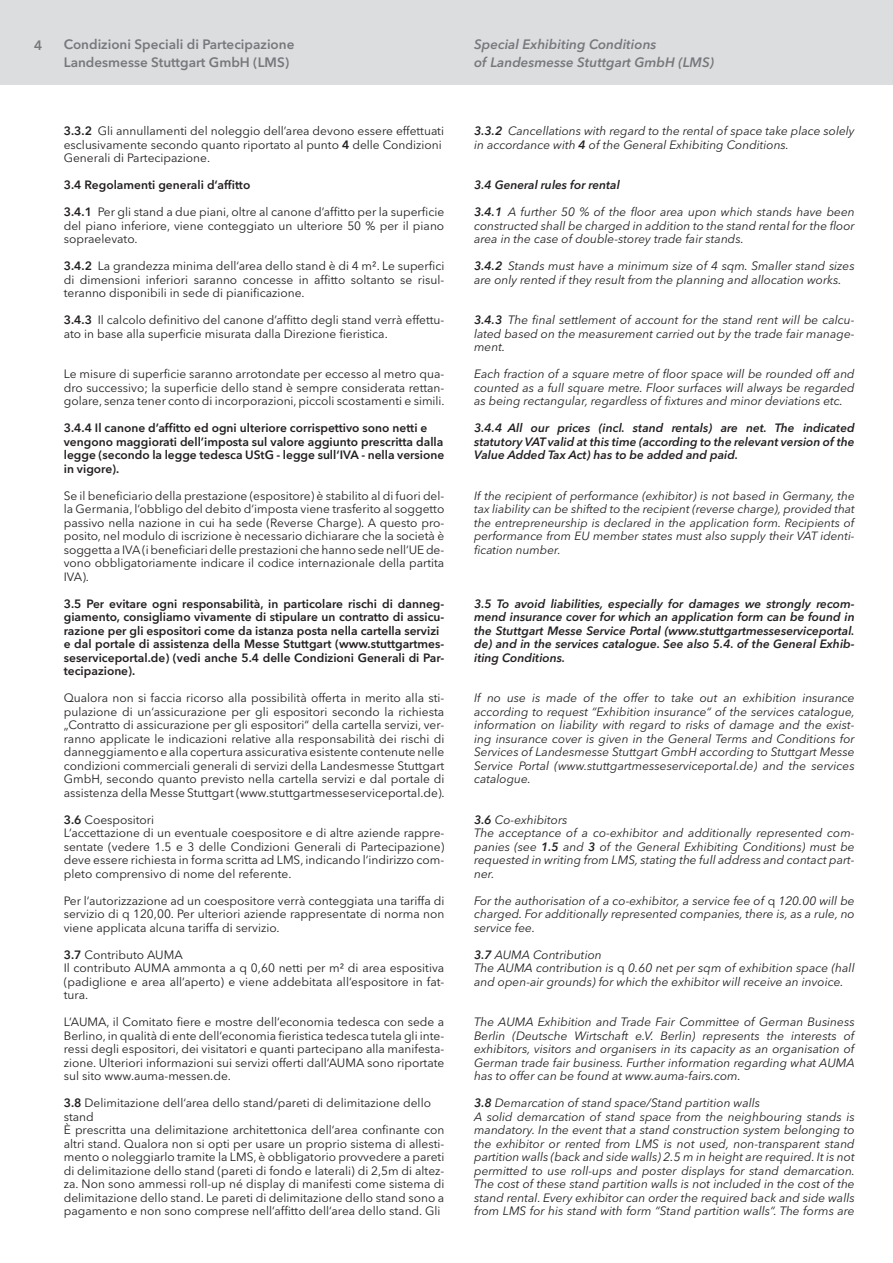
<style>
.page{position:relative;width:893px;height:1263px;background:#fff}
.page>*{position:absolute;margin:0;border:0;box-sizing:border-box;transform-origin:0 0}
.t1{font:600 13.5px/18px "Avenir Next LT Pro";color:#76787b}
.t2{font:italic 600 13.5px/18px "Avenir Next LT Pro";color:#76787b}
.t3{font:12px/13.5px "Avenir Next LT Pro";color:#231f20;text-align:justify}
.t4{font:italic 12px/13.5px "Avenir Next LT Pro";color:#231f20;text-align:justify}
.t5{font:600 12px/13.5px "Avenir Next LT Pro";color:#231f20}
.t6{font:italic 600 12px/13.5px "Avenir Next LT Pro";color:#231f20;text-align:justify}
.t7{font:italic 11.85px/13.5px "Avenir Next LT Pro";color:#231f20;text-align:justify}
.s1{font-weight:600}
.s2{font-style:normal}
</style>
<div class="page">
<div style="left:0;top:0;width:893px;height:85px;background:#dcdddf"></div>
<p class="t1" style="left:34px;top:36px;width:10px">4</p>
<p class="t1" style="left:64px;top:36px;width:232px">Condizioni Speciali di Partecipazione<br>Landesmesse Stuttgart GmbH (LMS)</p>
<p class="t3" style="left:64px;top:124px;width:382px;text-align:left"><span class="s1">3.3.2</span> Gli annullamenti del noleggio dell’area devono essere effettuati esclusivamente secondo quanto riportato al punto <span class="s1">4</span> delle Condizioni<br>Generali di Partecipazione.</p>
<p class="t5" style="left:64px;top:178px;width:188px">3.4 Regolamenti generali d‘affitto</p>
<p class="t3" style="left:64px;top:205px;width:382px"><span class="s1">3.4.1</span> Per gli stand a due piani, oltre al canone d’affitto per la superficie del piano inferiore, viene conteggiato un ulteriore 50 % per il piano sopraelevato.</p>
<p class="t3" style="left:64px;top:259px;width:382px"><span class="s1">3.4.2</span> La grandezza minima dell‘area dello stand è di 4 m². Le superfici di dimensioni inferiori saranno concesse in affitto soltanto se risul&shy;teranno disponibili in sede di pianificazione.</p>
<p class="t3" style="left:64px;top:313px;width:382px"><span class="s1">3.4.3</span> Il calcolo definitivo del canone d’affitto degli stand verrà effettu&shy;ato in base alla superficie misurata dalla Direzione fieristica.</p>
<p class="t3" style="left:64px;top:367px;width:382px">Le misure di superficie saranno arrotondate per eccesso al metro qua&shy;dro successivo; la superficie dello stand è sempre considerata rettan&shy;golare, senza tener conto di incorporazioni, piccoli scostamenti e simili.</p>
<p class="t5" style="left:64px;top:421px;width:382px">3.4.4 Il canone d’affitto ed ogni ulteriore corrispettivo sono netti e vengono maggiorati dell’imposta sul valore aggiunto prescritta dalla legge (secondo la legge tedesca UStG - legge sull‘IVA - nella versione in vigore).</p>
<p class="t3" style="left:64px;top:489px;width:382px">Se il beneficiario della prestazione (espositore) è stabilito al di fuori del&shy;la Germania, l‘obbligo del debito d‘imposta viene trasferito al soggetto passivo nella nazione in cui ha sede (Reverse Charge). A questo pro&shy;posito, nel modulo di iscrizione è necessario dichiarare che la società è soggetta a IVA (i beneficiari delle prestazioni che hanno sede nell‘UE de&shy;vono obbligatoriamente indicare il codice internazionale della partita IVA).</p>
<p class="t5" style="left:64px;top:597px;width:382px">3.5 Per evitare ogni responsabilità, in particolare rischi di danneg&shy;giamento, consigliamo vivamente di stipulare un contratto di assicu&shy;razione per gli espositori come da istanza posta nella cartella servizi e dal portale di assistenza della Messe Stuttgart (www.stuttgartmes&shy;seserviceportal.de) (vedi anche 5.4 delle Condizioni Generali di Par&shy;tecipazione).</p>
<p class="t3" style="left:64px;top:691px;width:382px">Qualora non si faccia ricorso alla possibilità offerta in merito alla sti&shy;pulazione di un‘assicurazione per gli espositori secondo la richiesta „Contratto di assicurazione per gli espositori“ della cartella servizi, ver&shy;ranno applicate le indicazioni relative alla responsabilità dei rischi di danneggiamento e alla copertura assicurativa esistente contenute nelle condizioni commerciali generali di servizi della Landesmesse Stuttgart GmbH, secondo quanto previsto nella cartella servizi e dal portale di assistenza della Messe Stuttgart (www.stuttgartmesseserviceportal.de).</p>
<p class="t3" style="left:64px;top:813px;width:382px;text-align:left"><span class="s1">3.6</span> Coespositori<br>L‘accettazione di un eventuale coespositore e di altre aziende rappre&shy;sentate (vedere 1.5 e 3 delle Condizioni Generali di Partecipazione) deve essere richiesta in forma scritta ad LMS, indicando l‘indirizzo com&shy;pleto comprensivo di nome del referente.</p>
<p class="t3" style="left:64px;top:894px;width:382px">Per l‘autorizzazione ad un coespositore verrà conteggiata una tariffa di servizio di q 120,00. Per ulteriori aziende rappresentate di norma non viene applicata alcuna tariffa di servizio.</p>
<p class="t3" style="left:64px;top:948px;width:382px;text-align:left"><span class="s1">3.7</span> Contributo AUMA<br>Il contributo AUMA ammonta a q 0,60 netti per m² di area espositiva (padiglione e area all‘aperto) e viene addebitata all‘espositore in fat&shy;tura.</p>
<p class="t3" style="left:64px;top:1015px;width:382px">L‘AUMA, il Comitato fiere e mostre dell‘economia tedesca con sede a Berlino, in qualità di ente dell‘economia fieristica tedesca tutela gli inte&shy;ressi degli espositori, dei visitatori e quanti partecipano alla manifesta&shy;zione. Ulteriori informazioni sui servizi offerti dall‘AUMA sono riportate sul sito www.auma-messen.de.</p>
<p class="t3" style="left:64px;top:1096px;width:382px;text-align:left"><span class="s1">3.8</span> Delimitazione dell‘area dello stand/pareti di delimitazione dello stand<br>È prescritta una delimitazione architettonica dell‘area confinante con altri stand. Qualora non si opti per usare un proprio sistema di allesti&shy;mento o noleggiarlo tramite la LMS, è obbligatorio provvedere a pareti di delimitazione dello stand (pareti di fondo e laterali) di 2,5m di altez&shy;za. Non sono ammessi roll-up né display di manifesti come sistema di delimitazione dello stand. Le pareti di delimitazione dello stand sono a pagamento e non sono comprese nell‘affitto dell‘area dello stand. Gli</p>
<p class="t2" style="left:474px;top:36px;width:241px">Special Exhibiting Conditions<br>of Landesmesse Stuttgart GmbH (LMS)</p>
<p class="t4" style="left:474px;top:124px;width:382px"><span class="s1">3.3.2</span> Cancellations with regard to the rental of space take place solely in accordance with <span class="s1">4</span> of the General Exhibiting Conditions.</p>
<p class="t6" style="left:474px;top:178px;width:147px">3.4 General rules for rental</p>
<p class="t4" style="left:474px;top:205px;width:382px"><span class="s1">3.4.1</span> A further 50 % of the floor area upon which stands have been constructed shall be charged in addition to the stand rental for the floor area in the case of double-storey trade fair stands.</p>
<p class="t4" style="left:474px;top:259px;width:382px"><span class="s1">3.4.2</span> Stands must have a minimum size of 4 sqm. Smaller stand sizes are only rented if they result from the planning and allocation works.</p>
<p class="t4" style="left:474px;top:313px;width:382px"><span class="s1">3.4.3</span> The final settlement of account for the stand rent will be calcu&shy;lated based on the measurement carried out by the trade fair manage&shy;ment.</p>
<p class="t4" style="left:474px;top:367px;width:382px">Each fraction of a square metre of floor space will be rounded off and counted as a full square metre. Floor surfaces will always be regarded as being rectangular, regardless of fixtures and minor deviations etc.</p>
<p class="t6" style="left:474px;top:421px;width:382px">3.4.4 All our prices (incl. stand rentals) are net. The indicated statutory VAT valid at this time (according to the relevant version of the Value Added Tax Act) has to be added and paid.</p>
<p class="t7" style="left:474px;top:489px;width:382px">If the recipient of performance (exhibitor) is not based in Germany, the tax liability can be shifted to the recipient (reverse charge), provided that the entrepreneurship is declared in the application form. Recipients of performance from EU member states must also supply their VAT identi&shy;fication number.</p>
<p class="t6" style="left:474px;top:597px;width:382px">3.5 To avoid liabilities, especially for damages we strongly recom&shy;mend insurance cover for which an application form can be found in the Stuttgart Messe Service Portal (www.stuttgartmesseserviceportal. de) and in the services catalogue. See also 5.4. of the General Exhib&shy;iting Conditions.</p>
<p class="t4" style="left:474px;top:691px;width:382px">If no use is made of the offer to take out an exhibition insurance according to request “Exhibition insurance“ of the services catalogue, information on liability with regard to risks of damage and the exist&shy;ing insurance cover is given in the General Terms and Conditions for Services of Landesmesse Stuttgart GmbH according to Stuttgart Messe Service Portal (www.stuttgartmesseserviceportal.de) and the services catalogue.</p>
<p class="t4" style="left:474px;top:813px;width:382px;text-align:left"><span class="s1">3.6</span> Co-exhibitors<br>The acceptance of a co-exhibitor and additionally represented com&shy;panies (see <span class="s1">1.5</span> and <span class="s1">3</span> of the General Exhibiting Conditions) must be requested in writing from LMS, stating the full address and contact part&shy;ner.</p>
<p class="t4" style="left:474px;top:894px;width:382px">For the authorisation of a co-exhibitor, a service fee of <span class="s2">q</span> 120.00 will be charged. For additionally represented companies, there is, as a rule, no service fee.</p>
<p class="t4" style="left:474px;top:948px;width:382px;text-align:left"><span class="s1">3.7</span> AUMA Contribution<br>The AUMA contribution is <span class="s2">q</span> 0.60 net per sqm of exhibition space (hall and open-air grounds) for which the exhibitor will receive an invoice.</p>
<p class="t4" style="left:474px;top:1015px;width:382px">The AUMA Exhibition and Trade Fair Committee of German Business Berlin (Deutsche Wirtschaft e.V. Berlin) represents the interests of exhibitors, visitors and organisers in its capacity as an organisation of German trade fair business. Further information regarding what AUMA has to offer can be found at www.auma-fairs.com.</p>
<p class="t4" style="left:474px;top:1096px;width:382px;text-align:left"><span class="s1">3.8</span> Demarcation of stand space/Stand partition walls<br>A solid demarcation of stand space from the neighbouring stands is mandatory. In the event that a stand construction system belonging to the exhibitor or rented from LMS is not used, non-transparent stand partition walls (back and side walls) 2.5 m in height are required. It is not permitted to use roll-ups and poster displays for stand demarcation.<br>The cost of these stand partition walls is not included in the cost of the stand rental. Every exhibitor can order the required back and side walls from LMS for his stand with form “Stand partition walls“. The forms are</p>
</div>
